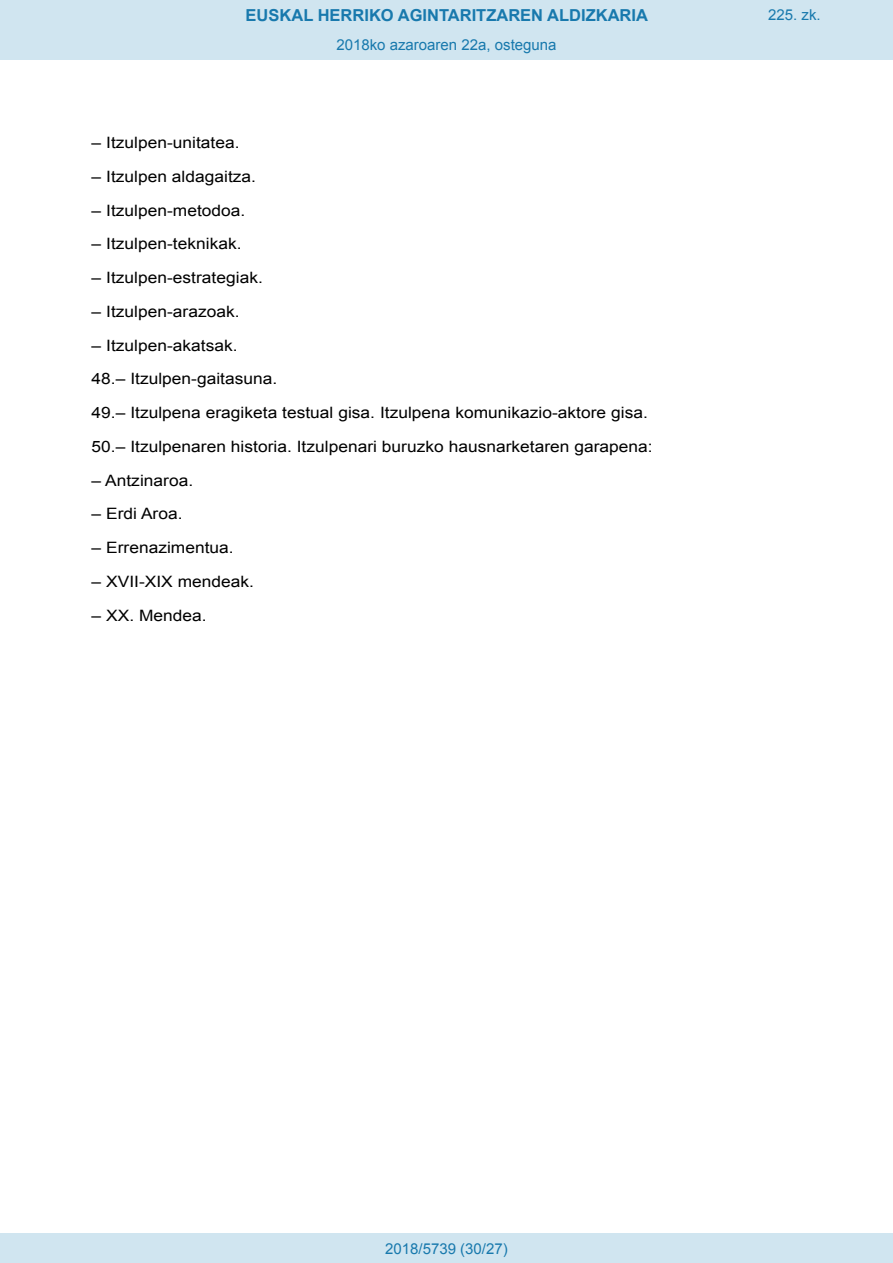
<style>
.page{position:relative;width:893px;height:1263px;background:#fff}
.page>*{position:absolute;margin:0;border:0;box-sizing:border-box;transform-origin:0 0}
.t1{font:700 16.5px "Arial";color:#1879ad}
.BOPVDetalle{font:15.6px "Arial";color:#000;scale:1.11 1}
.Paginacion_Centro{font:15px "Arial";color:#1879ad}
</style>
<div class="page">
<div style="left:0;top:0;width:893px;height:60px;background:#d0e5f0"></div>
<div style="left:0;top:1233px;width:893px;height:30px;background:#d0e5f0"></div>
<p class="t1" style="left:246px;top:4px;width:404px">EUSKAL HERRIKO AGINTARITZAREN ALDIZKARIA</p>
<p class="Paginacion_Centro" style="left:336px;top:35px;width:222px">2018ko azaroaren 22a, osteguna</p>
<p class="BOPVDetalle" style="left:92px;top:132px;width:135px">– Itzulpen-unitatea.</p>
<p class="BOPVDetalle" style="left:92px;top:166px;width:150px">– Itzulpen aldagaitza.</p>
<p class="BOPVDetalle" style="left:92px;top:200px;width:140px">– Itzulpen-metodoa.</p>
<p class="BOPVDetalle" style="left:92px;top:234px;width:137px">– Itzulpen-teknikak.</p>
<p class="BOPVDetalle" style="left:92px;top:267px;width:156px">– Itzulpen-estrategiak.</p>
<p class="BOPVDetalle" style="left:92px;top:301px;width:135px">– Itzulpen-arazoak.</p>
<p class="BOPVDetalle" style="left:92px;top:335px;width:133px">– Itzulpen-akatsak.</p>
<p class="BOPVDetalle" style="left:92px;top:369px;width:169px">48.– Itzulpen-gaitasuna.</p>
<p class="BOPVDetalle" style="left:92px;top:402px;width:503px">49.– Itzulpena eragiketa testual gisa. Itzulpena komunikazio-aktore gisa.</p>
<p class="BOPVDetalle" style="left:92px;top:436px;width:507px">50.– Itzulpenaren historia. Itzulpenari buruzko hausnarketaren garapena:</p>
<p class="BOPVDetalle" style="left:92px;top:470px;width:93px">– Antzinaroa.</p>
<p class="BOPVDetalle" style="left:92px;top:504px;width:83px">– Erdi Aroa.</p>
<p class="BOPVDetalle" style="left:92px;top:537px;width:130px">– Errenazimentua.</p>
<p class="BOPVDetalle" style="left:92px;top:571px;width:148px">– XVII-XIX mendeak.</p>
<p class="BOPVDetalle" style="left:92px;top:605px;width:105px">– XX. Mendea.</p>
<p class="Paginacion_Centro" style="left:768px;top:5px;width:54px">225. zk.</p>
<p class="Paginacion_Centro" style="left:385px;top:1238px;width:124px">2018/5739 (30/27)</p>
</div>
